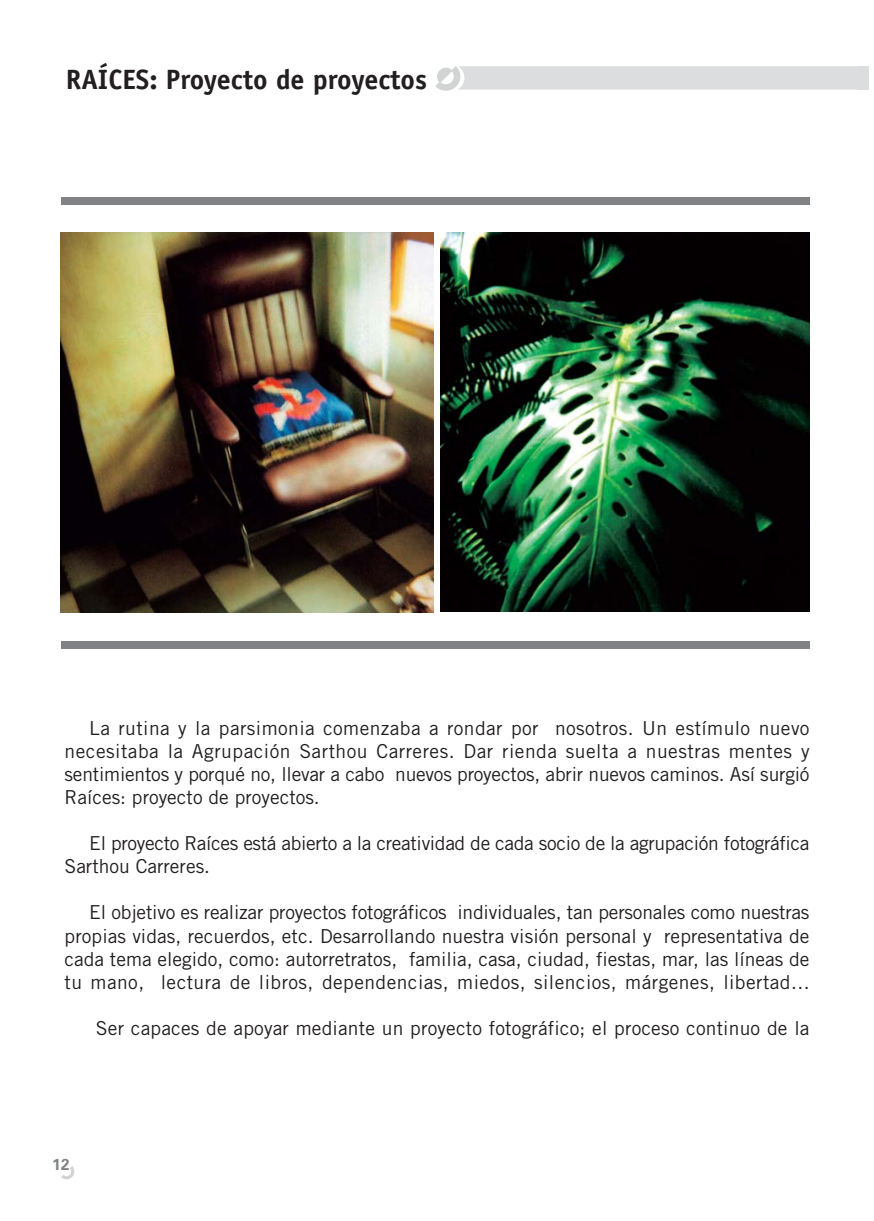
<style>
.page{position:relative;width:874px;height:1221px;background:#fff}
.page>*{position:absolute;margin:0;border:0;box-sizing:border-box;transform-origin:0 0}
.t1{font:700 28px "Officina Sans";color:#231f20}
.t2{font:19.25px/23.1px "Trade Gothic";color:#231f20;text-align:justify}
.t3{font:700 15.75px "Zurich BT";color:#808285}
</style>
<div class="page">
<img style="left:61px;top:232px;width:372px;height:380px">
<img style="left:440px;top:232px;width:369px;height:380px">
<svg style="left:435px;top:66px;width:423px;height:25px;background:#dedfe0"></svg>
<div style="left:858px;top:66px;width:10px;height:24px;background:#dcddde"></div>
<div style="left:61px;top:641px;width:748px;height:7px;background:#808285"></div>
<div style="left:61px;top:197px;width:748px;height:7px;background:#808285"></div>
<svg style="left:61px;top:1166px;width:13px;height:13px"></svg>
<h1 class="t1" style="left:66px;top:68px;width:362px">RAÍCES: Proyecto de proyectos</h1>
<p class="t2" style="left:64px;top:718px;width:746px;text-indent:25px">La rutina y la parsimonia comenzaba a rondar por nosotros. Un estímulo nuevo necesitaba la Agrupación Sarthou Carreres. Dar rienda suelta a nuestras mentes y sentimientos y porqué no, llevar a cabo nuevos proyectos, abrir nuevos caminos. Así surgió Raíces: proyecto de proyectos.</p>
<p class="t2" style="left:64px;top:833px;width:746px;text-indent:25px">El proyecto Raíces está abierto a la creatividad de cada socio de la agrupación fotográfica<br>Sarthou Carreres.</p>
<p class="t2" style="left:64px;top:902px;width:746px;text-indent:25px">El objetivo es realizar proyectos fotográficos individuales, tan personales como nuestras propias vidas, recuerdos, etc. Desarrollando nuestra visión personal y representativa de cada tema elegido, como: autorretratos, familia, casa, ciudad, fiestas, mar, las líneas de tu mano, lectura de libros, dependencias, miedos, silencios, márgenes, libertad...</p>
<p class="t2" style="left:96px;top:1018px;width:714px">Ser capaces de apoyar mediante un proyecto fotográfico; el proceso continuo de la</p>
<p class="t3" style="left:52px;top:1158px;width:19px">12</p>
</div>
